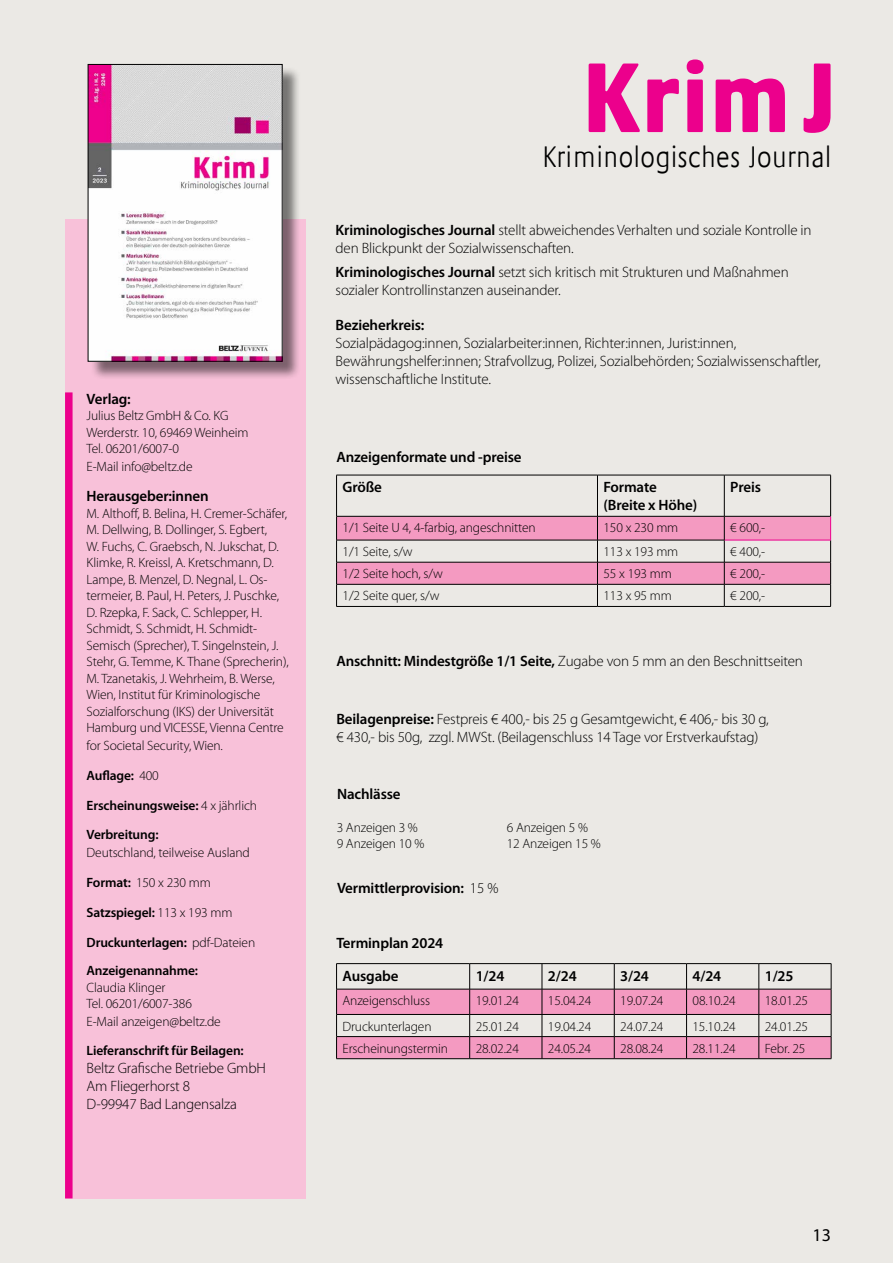
<style>
.page{position:relative;width:893px;height:1263px;background:#ebe9e5}
.page>*{position:absolute;margin:0;border:0;box-sizing:border-box;transform-origin:0 0}
.t1{font:800 100.8px "Praxis Com";letter-spacing:.03em;color:#ec008c;scale:.85 1}
.t2{font:300 30px "Praxis Com";letter-spacing:.025em;color:#000;scale:.85 1}
.t3{font:18px "Myriad Pro";color:#000}
.t4{font:300 15px/18px "Myriad Pro";letter-spacing:-.01em;color:#000}
.t5{font:600 15px/18px "Myriad Pro";letter-spacing:-.01em;color:#000}
.t6{font:300 13.5px/16.5px "Myriad Pro";letter-spacing:-.01em;color:#000}
.t7{font:600 13.5px/28.5px "Myriad Pro";letter-spacing:-.01em;color:#000}
.s1{font-weight:300}
.s2{font-weight:600}
</style>
<div class="page">
<hr style="left:336px;top:475px;width:261px;height:1px;background:#000">
<hr style="left:336px;top:475px;width:1px;height:41px;background:#000">
<hr style="left:597px;top:475px;width:127px;height:1px;background:#000">
<hr style="left:597px;top:475px;width:1px;height:41px;background:#000">
<hr style="left:724px;top:475px;width:107px;height:1px;background:#000">
<hr style="left:724px;top:475px;width:1px;height:41px;background:#000">
<hr style="left:830px;top:475px;width:1px;height:41px;background:#000">
<hr style="left:336px;top:606px;width:261px;height:1px;background:#000">
<hr style="left:597px;top:606px;width:127px;height:1px;background:#000">
<hr style="left:724px;top:606px;width:107px;height:1px;background:#000">
<svg style="left:336px;top:516px;width:495px;height:90px"></svg>
<hr style="left:336px;top:540px;width:261px;height:1px;background:#000">
<div style="left:65px;top:219px;width:240px;height:979px;background:#f8c1d9"></div>
<hr style="left:336px;top:963px;width:134px;height:1px;background:#000">
<hr style="left:470px;top:963px;width:72px;height:1px;background:#000">
<hr style="left:542px;top:963px;width:72px;height:1px;background:#000">
<hr style="left:614px;top:963px;width:73px;height:1px;background:#000">
<hr style="left:687px;top:963px;width:72px;height:1px;background:#000">
<hr style="left:759px;top:963px;width:72px;height:1px;background:#000">
<svg style="left:336px;top:964px;width:496px;height:95px"></svg>
<hr style="left:336px;top:1058px;width:134px;height:1px;background:#000">
<hr style="left:470px;top:1058px;width:72px;height:1px;background:#000">
<hr style="left:542px;top:1058px;width:72px;height:1px;background:#000">
<hr style="left:614px;top:1058px;width:73px;height:1px;background:#000">
<hr style="left:687px;top:1058px;width:72px;height:1px;background:#000">
<hr style="left:759px;top:1058px;width:72px;height:1px;background:#000">
<div style="left:65px;top:392px;width:8px;height:806px;background:#ec008c"></div>
<div style="left:90px;top:66px;width:211px;height:314px;background:#000;opacity:.5"></div>
<img style="left:90px;top:66px;width:190px;height:293px">
<p class="t5" style="left:87px;top:389px;width:46px">Verlag:</p>
<p class="t6" style="left:87px;top:408px;width:163px">Julius Beltz GmbH &amp; Co. KG<br>Werderstr. 10, 69469 Weinheim<br>Tel. 06201/6007-0</p>
<p class="t6" style="left:87px;top:459px;width:108px">E-Mail info@beltz.de</p>
<p class="t5" style="left:87px;top:487px;width:124px">Herausgeber:innen</p>
<p class="t6" style="left:87px;top:505px;width:204px">M. Althoff, B. Belina, H. Cremer-Schäfer, M. Dellwing, B. Dollinger, S. Egbert,<br>W. Fuchs, C. Graebsch, N. Jukschat, D.<br>Klimke, R. Kreissl, A. Kretschmann, D.<br>Lampe, B. Menzel, D. Negnal, L. Os&shy;termeier, B. Paul, H. Peters, J. Puschke, D. Rzepka, F. Sack, C. Schlepper, H.<br>Schmidt, S. Schmidt, H. Schmidt-Semisch (Sprecher), T. Singelnstein, J.<br>Stehr, G. Temme, K. Thane (Sprecherin), M. Tzanetakis, J. Wehrheim, B. Werse, Wien, Institut für Kriminologische Sozialforschung (IKS) der Universität Hamburg und VICESSE, Vienna Centre</p>
<p class="t6" style="left:87px;top:738px;width:138px">for Societal Security, Wien.</p>
<p class="t7" style="left:87px;top:761px;width:74px">Auflage: <span class="s1">400</span></p>
<p class="t7" style="left:87px;top:791px;width:172px">Erscheinungsweise: <span class="s1">4 x jährlich<br></span>Verbreitung:</p>
<p class="t6" style="left:87px;top:844px;width:165px">Deutschland, teilweise Ausland</p>
<p class="t6" style="left:87px;top:874px;width:126px"><span class="s2">Format:</span> 150 x 230 mm</p>
<p class="t7" style="left:87px;top:897px;width:147px">Satzspiegel: <span class="s1">113 x 193 mm</span></p>
<p class="t7" style="left:87px;top:927px;width:170px">Druckunterlagen: <span class="s1">pdf-Dateien<br></span>Anzeigenannahme:</p>
<p class="t6" style="left:87px;top:979px;width:107px">Claudia Klinger<br>Tel. 06201/6007-386</p>
<p class="t6" style="left:87px;top:1014px;width:136px">E-Mail anzeigen@beltz.de</p>
<p class="t7" style="left:87px;top:1035px;width:159px">Lieferanschrift für Beilagen:</p>
<p class="t4" style="left:87px;top:1059px;width:181px">Beltz Grafische Betriebe GmbH<br>Am Fliegerhorst 8<br>D-99947 Bad Langensalza</p>
<h1 class="t1" style="left:583px;top:37px;width:298px">KrimJ</h1>
<h2 class="t2" style="left:543px;top:140px;width:341px">Kriminologisches Journal</h2>
<p class="t4" style="left:336px;top:222px;width:478px"><span class="s2">Kriminologisches Journal</span> stellt abweichendes Verhalten und soziale Kontrolle in den Blickpunkt der Sozialwissenschaften.</p>
<p class="t4" style="left:336px;top:264px;width:455px"><span class="s2">Kriminologisches Journal</span> setzt sich kritisch mit Strukturen und Maßnahmen sozialer Kontrollinstanzen auseinander.</p>
<p class="t5" style="left:336px;top:316px;width:90px">Bezieherkreis:</p>
<p class="t4" style="left:336px;top:334px;width:487px">Sozialpädagog:innen, Sozialarbeiter:innen, Richter:innen, Jurist:innen,<br>Bewährungshelfer:innen; Strafvollzug, Polizei, Sozialbehörden; Sozialwissenschaftler, wissenschaftliche Institute.</p>
<p class="t5" style="left:336px;top:447px;width:187px">Anzeigenformate und -preise</p>
<p class="t5" style="left:343px;top:478px;width:41px">Größe</p>
<p class="t5" style="left:603px;top:478px;width:95px">Formate (Breite x Höhe)</p>
<p class="t5" style="left:730px;top:478px;width:32px">Preis</p>
<p class="t6" style="left:343px;top:520px;width:195px">1/1 Seite U 4, 4-farbig, angeschnitten</p>
<p class="t6" style="left:603px;top:520px;width:76px">150 x 230 mm</p>
<p class="t6" style="left:730px;top:520px;width:36px">€ 600,-</p>
<p class="t6" style="left:343px;top:544px;width:72px">1/1 Seite, s/w</p>
<p class="t6" style="left:603px;top:544px;width:76px">113 x 193 mm</p>
<p class="t6" style="left:730px;top:544px;width:36px">€ 400,-</p>
<p class="t6" style="left:343px;top:566px;width:102px">1/2 Seite hoch, s/w</p>
<p class="t6" style="left:603px;top:566px;width:70px">55 x 193 mm</p>
<p class="t6" style="left:730px;top:566px;width:36px">€ 200,-</p>
<p class="t6" style="left:343px;top:588px;width:98px">1/2 Seite quer, s/w</p>
<p class="t6" style="left:603px;top:588px;width:70px">113 x 95 mm</p>
<p class="t6" style="left:730px;top:588px;width:36px">€ 200,-</p>
<p class="t4" style="left:336px;top:652px;width:468px"><span class="s2">Anschnitt: Mindestgröße 1/1 Seite,</span> Zugabe von 5 mm an den Beschnittseiten</p>
<p class="t4" style="left:336px;top:710px;width:434px"><span class="s2">Beilagenpreise:</span> Festpreis € 400,- bis 25 g Gesamtgewicht, € 406,- bis 30 g, € 430,- bis 50g, zzgl. MWSt. (Beilagenschluss 14 Tage vor Erstverkaufstag)</p>
<p class="t5" style="left:337px;top:785px;width:65px">Nachlässe</p>
<p class="t6" style="left:337px;top:819px;width:83px">3 Anzeigen 3 %</p>
<p class="t6" style="left:507px;top:819px;width:83px">6 Anzeigen 5 %</p>
<p class="t6" style="left:337px;top:836px;width:89px">9 Anzeigen 10 %</p>
<p class="t6" style="left:507px;top:836px;width:96px">12 Anzeigen 15 %</p>
<p class="t5" style="left:337px;top:879px;width:163px">Vermittlerprovision: <span class="s1">15 %</span></p>
<p class="t5" style="left:336px;top:934px;width:108px">Terminplan 2024</p>
<p class="t5" style="left:343px;top:966px;width:57px">Ausgabe</p>
<p class="t5" style="left:476px;top:966px;width:30px">1/24</p>
<p class="t5" style="left:548px;top:966px;width:30px">2/24</p>
<p class="t5" style="left:620px;top:966px;width:30px">3/24</p>
<p class="t5" style="left:693px;top:966px;width:30px">4/24</p>
<p class="t5" style="left:765px;top:966px;width:30px">1/25</p>
<p class="t6" style="left:343px;top:993px;width:89px">Anzeigenschluss</p>
<p class="t6" style="left:476px;top:993px;width:45px">19.01.24</p>
<p class="t6" style="left:548px;top:993px;width:45px">15.04.24</p>
<p class="t6" style="left:620px;top:993px;width:45px">19.07.24</p>
<p class="t6" style="left:692px;top:993px;width:45px">08.10.24</p>
<p class="t6" style="left:765px;top:993px;width:45px">18.01.25</p>
<p class="t6" style="left:343px;top:1018px;width:91px">Druckunterlagen</p>
<p class="t6" style="left:476px;top:1018px;width:45px">25.01.24</p>
<p class="t6" style="left:548px;top:1018px;width:45px">19.04.24</p>
<p class="t6" style="left:620px;top:1018px;width:45px">24.07.24</p>
<p class="t6" style="left:692px;top:1018px;width:45px">15.10.24</p>
<p class="t6" style="left:765px;top:1018px;width:45px">24.01.25</p>
<p class="t6" style="left:343px;top:1040px;width:107px">Erscheinungstermin</p>
<p class="t6" style="left:476px;top:1040px;width:45px">28.02.24</p>
<p class="t6" style="left:548px;top:1040px;width:45px">24.05.24</p>
<p class="t6" style="left:620px;top:1040px;width:45px">28.08.24</p>
<p class="t6" style="left:692px;top:1040px;width:45px">28.11.24</p>
<p class="t6" style="left:765px;top:1040px;width:42px">Febr. 25</p>
<h3 class="t3" style="left:812px;top:1224px;width:20px">13</h3>
</div>
